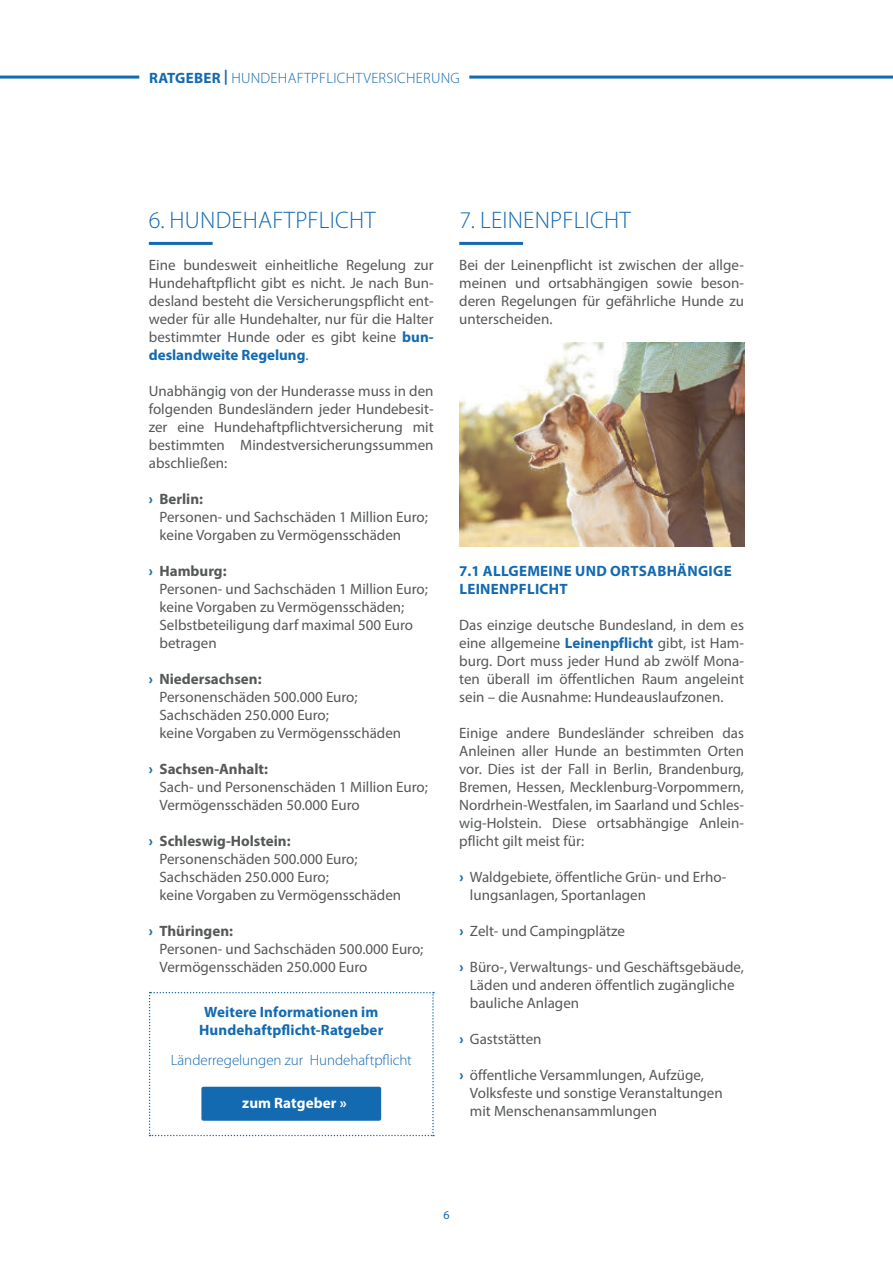
<style>
.page{position:relative;width:893px;height:1263px;background:#fff}
.page>*{position:absolute;margin:0;border:0;box-sizing:border-box;transform-origin:0 0}
.t1{font:300 24px "Myriad Pro";letter-spacing:.01em;color:#136ab0}
.t2{font:15px/18px "Myriad Pro";color:#555859}
.t3{font:700 15px/18px "Myriad Pro";letter-spacing:.01em;color:#136ab0}
.t4{font:300 15px "Myriad Pro";letter-spacing:.01em;color:#136ab0}
.t5{font:700 15px "Myriad Pro";letter-spacing:.01em;color:#fff}
.t6{font:12px "Myriad Pro";color:#136ab0}
.s1{font-weight:700}
.s2{font-weight:700;color:#136ab0}
.s3{font-weight:900;color:#136ab0}
</style>
<div class="page">
<hr style="left:0;top:76px;width:139px;height:3px;background:#136ab0">
<hr style="left:469px;top:76px;width:424px;height:3px;background:#136ab0">
<hr style="left:149px;top:242px;width:64px;height:3px;background:#136ab0">
<hr style="left:459px;top:242px;width:64px;height:3px;background:#136ab0">
<img style="left:459px;top:342px;width:285px;height:204px">
<svg style="left:149px;top:992px;width:285px;height:144px"></svg>
<div style="left:201px;top:1087px;width:180px;height:34px;background:#136ab0;border-radius:2px"></div>
<p class="t4" style="left:149px;top:71px;width:312px"><span class="s1">RATGEBER |</span> HUNDEHAFTPFLICHTVERSICHERUNG</p>
<h1 class="t1" style="left:149px;top:208px;width:228px">6. HUNDEHAFTPFLICHT</h1>
<h1 class="t1" style="left:459px;top:208px;width:173px">7. LEINENPFLICHT</h1>
<p class="t2" style="left:149px;top:256px;width:286px;text-align:justify">Eine bundesweit einheitliche Regelung zur Hundehaftpflicht gibt es nicht. Je nach Bun&shy;desland besteht die Versicherungspflicht ent&shy;weder für alle Hundehalter, nur für die Halter bestimmter Hunde oder es gibt keine <span class="s2">bun&shy;deslandweite Regelung</span>.</p>
<p class="t2" style="left:149px;top:382px;width:286px;text-align:justify">Unabhängig von der Hunderasse muss in den folgenden Bundesländern jeder Hundebesit&shy;zer eine Hundehaftpflichtversicherung mit bestimmten Mindestversicherungssummen abschließen:</p>
<p class="t2" style="left:159px;top:490px;width:270px;text-indent:-11px"><span class="s3">›</span> <span class="s1">Berlin:<br></span>Personen- und Sachschäden 1 Million Euro; keine Vorgaben zu Vermögensschäden</p>
<p class="t2" style="left:159px;top:562px;width:270px;text-indent:-11px"><span class="s3">›</span> <span class="s1">Hamburg:<br></span>Personen- und Sachschäden 1 Million Euro; keine Vorgaben zu Vermögensschäden;<br>Selbstbeteiligung darf maximal 500 Euro betragen</p>
<p class="t2" style="left:159px;top:670px;width:243px;text-indent:-11px"><span class="s3">›</span> <span class="s1">Niedersachsen:<br></span>Personenschäden 500.000 Euro;<br>Sachschäden 250.000 Euro;<br>keine Vorgaben zu Vermögensschäden</p>
<p class="t2" style="left:159px;top:760px;width:270px;text-indent:-11px"><span class="s3">›</span> <span class="s1">Sachsen-Anhalt:<br></span>Sach- und Personenschäden 1 Million Euro;<br>Vermögensschäden 50.000 Euro</p>
<p class="t2" style="left:159px;top:832px;width:243px;text-indent:-11px"><span class="s3">›</span> <span class="s1">Schleswig-Holstein:<br></span>Personenschäden 500.000 Euro;<br>Sachschäden 250.000 Euro;<br>keine Vorgaben zu Vermögensschäden</p>
<p class="t2" style="left:159px;top:922px;width:265px;text-indent:-11px"><span class="s3">›</span> <span class="s1">Thüringen:<br></span>Personen- und Sachschäden 500.000 Euro;<br>Vermögensschäden 250.000 Euro</p>
<p class="t2" style="left:459px;top:256px;width:286px;text-align:justify">Bei der Leinenpflicht ist zwischen der allge&shy;meinen und ortsabhängigen sowie beson&shy;deren Regelungen für gefährliche Hunde zu unterscheiden.</p>
<p class="t3" style="left:459px;top:562px;width:274px">7.1 ALLGEMEINE UND ORTSABHÄNGIGE<br>LEINENPFLICHT</p>
<p class="t2" style="left:459px;top:616px;width:286px;text-align:justify">Das einzige deutsche Bundesland, in dem es eine allgemeine <span class="s2">Leinenpflicht</span> gibt, ist Ham&shy;burg. Dort muss jeder Hund ab zwölf Mona&shy;ten überall im öffentlichen Raum angeleint sein – die Ausnahme: Hundeauslaufzonen.</p>
<p class="t2" style="left:459px;top:724px;width:286px;text-align:justify">Einige andere Bundesländer schreiben das Anleinen aller Hunde an bestimmten Orten vor. Dies ist der Fall in Berlin, Brandenburg, Bremen, Hessen, Mecklenburg-Vorpommern, Nordrhein-Westfalen, im Saarland und Schles&shy;wig-Holstein. Diese ortsabhängige Anlein&shy;pflicht gilt meist für:</p>
<p class="t2" style="left:470px;top:868px;width:258px;text-indent:-11px"><span class="s3">›</span> Waldgebiete, öffentliche Grün- und Erho&shy;lungsanlagen, Sportanlagen</p>
<p class="t2" style="left:459px;top:922px;width:167px"><span class="s3">›</span> Zelt- und Campingplätze</p>
<p class="t2" style="left:470px;top:958px;width:276px;text-indent:-11px"><span class="s3">›</span> Büro-, Verwaltungs- und Geschäftsgebäude,<br>Läden und anderen öffentlich zugängliche bauliche Anlagen</p>
<p class="t2" style="left:459px;top:1030px;width:84px"><span class="s3">›</span> Gaststätten</p>
<p class="t2" style="left:470px;top:1066px;width:254px;text-indent:-11px"><span class="s3">›</span> öffentliche Versammlungen, Aufzüge,<br>Volksfeste und sonstige Veranstaltungen mit Menschenansammlungen</p>
<p class="t3" style="left:199px;top:1003px;width:186px;text-align:center">Weitere Informationen im<br>Hundehaftpflicht-Ratgeber</p>
<p class="t4" style="left:171px;top:1053px;width:243px">Länderregelungen zur Hundehaftpflicht</p>
<p class="t5" style="left:242px;top:1095px;width:106px">zum Ratgeber »</p>
<p class="t6" style="left:443px;top:1209px;width:8px">6</p>
</div>
